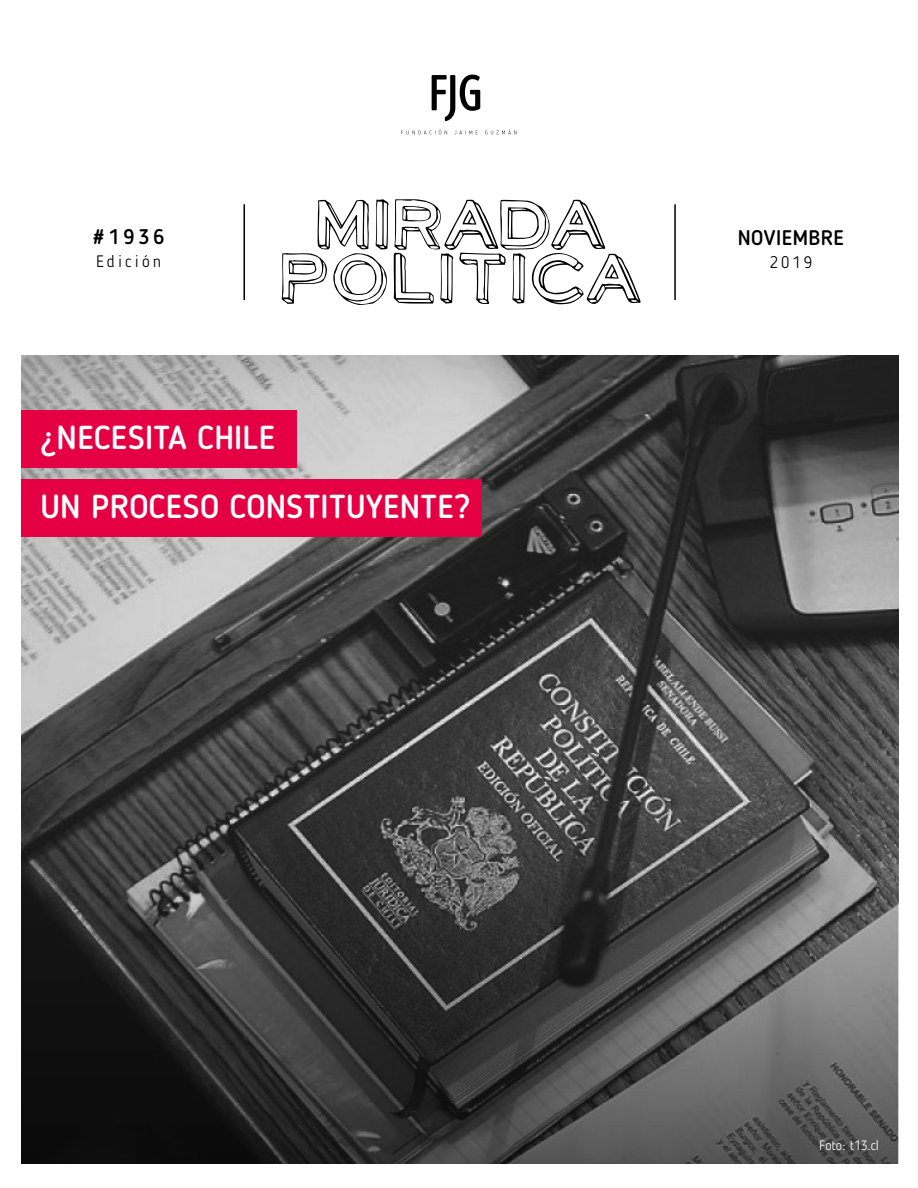
<style>
.page{position:relative;width:918px;height:1188px;background:#fff}
.page>*{position:absolute;margin:0;border:0;box-sizing:border-box;transform-origin:0 0}
.t1{font:500 33px/69px "Blogger Sans";letter-spacing:.01em;color:#fff}
.t2{font:500 21px "Blogger Sans";letter-spacing:.025em;color:#000}
.t3{font:300 16.5px "Blogger Sans";letter-spacing:.19em;color:#000}
.t4{font:300 13.5px "Blogger Sans";color:#fff}
</style>
<div class="page">
<hr style="left:243px;top:204px;width:2px;height:96px;background:#000">
<hr style="left:674px;top:204px;width:2px;height:96px;background:#000">
<svg style="left:432px;top:75px;width:48px;height:46px"></svg>
<svg style="left:401px;top:129px;width:46px;height:5px"></svg>
<svg style="left:455px;top:130px;width:23px;height:4px"></svg>
<svg style="left:485px;top:129px;width:32px;height:5px"></svg>
<img style="left:21px;top:356px;width:877px;height:425px">
<svg style="left:21px;top:781px;width:877px;height:383px"></svg>
<svg style="left:282px;top:199px;width:359px;height:106px"></svg>
<div style="left:21px;top:410px;width:275px;height:58px;background:#e40043"></div>
<div style="left:22px;top:479px;width:460px;height:58px;background:#e40043"></div>
<p class="t2" style="left:93px;top:224px;width:73px">#1936</p>
<p class="t3" style="left:96px;top:251px;width:67px">Edición</p>
<p class="t1" style="left:40px;top:403px;width:431px">¿NECESITA CHILE<br>UN PROCESO CONSTITUYENTE?</p>
<p class="t2" style="left:738px;top:225px;width:108px">NOVIEMBRE</p>
<p class="t3" style="left:770px;top:252px;width:44px">2019</p>
<p class="t4" style="left:819px;top:1138px;width:61px">Foto: t13.cl</p>
</div>
